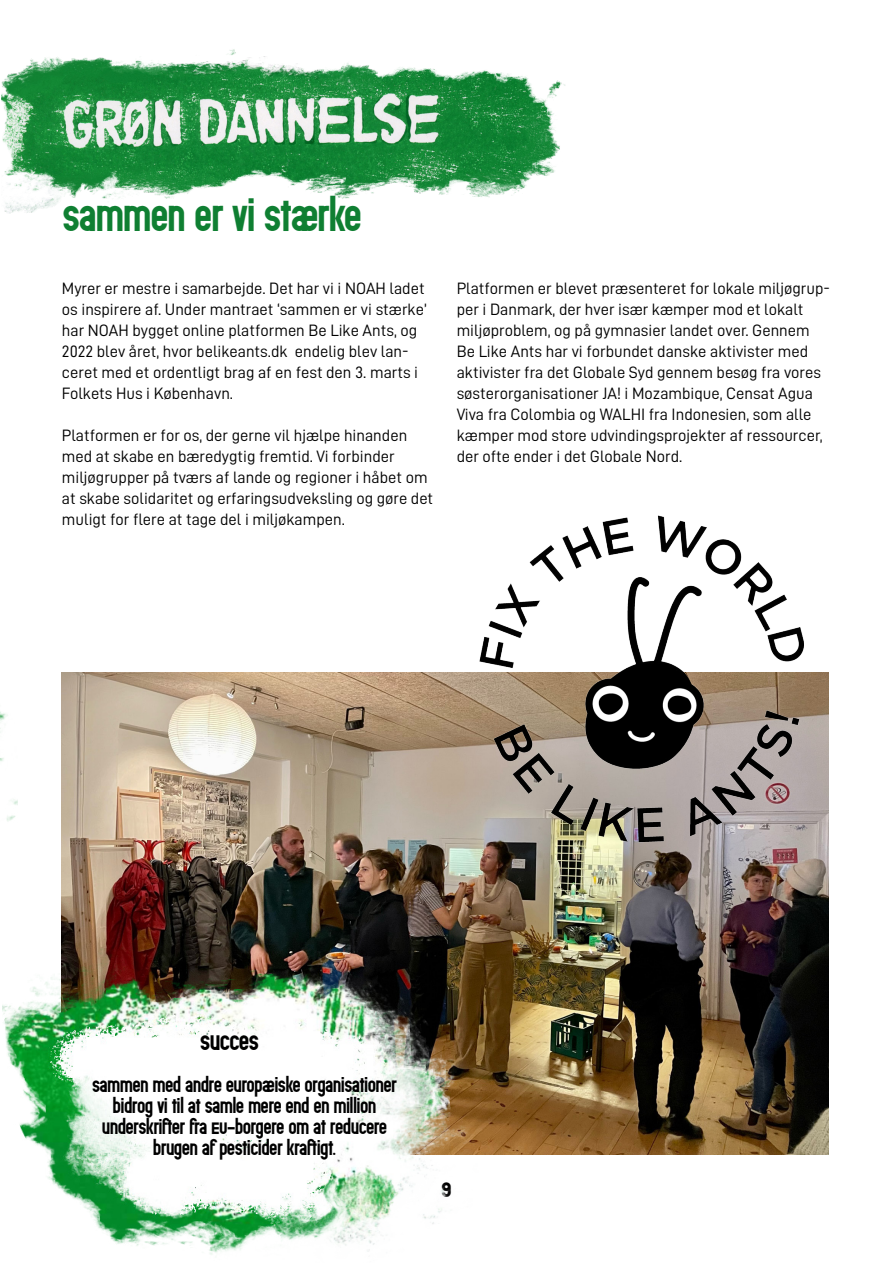
<style>
.page{position:relative;width:893px;height:1263px;background:#fff}
.page>*{position:absolute;margin:0;border:0;box-sizing:border-box;transform-origin:0 0}
.t1{font:700 36px "Normal";color:#0f7f32}
.t2{font:700 21px "Normal";color:#000}
.t3{font:16.5px/21px "D DIN";color:#000}
.t4{font:700 16.5px/21px "Normal";color:#000;text-align:center}
</style>
<div class="page">
<img style="left:1px;top:49px;width:564px;height:164px">
<img style="left:62px;top:672px;width:767px;height:482px">
<img style="left:457px;top:515px;width:372px;height:354px">
<img style="left:3px;top:922px;width:477px;height:333px">
<img style="left:0;top:711px;width:18px;height:110px">
<h1 class="t1" style="left:63px;top:196px;width:300px">SAMMEN ER VI STÆRKE</h1>
<p class="t3" style="left:62px;top:278px;width:366px">Myrer er mestre i samarbejde. Det har vi i NOAH ladet os inspirere af. Under mantraet ‘sammen er vi stærke’ har NOAH bygget online platformen Be Like Ants, og 2022 blev året, hvor belikeants.dk endelig blev lan&shy;ceret med et ordentligt brag af en fest den 3. marts i Folkets Hus i København.</p>
<p class="t3" style="left:62px;top:425px;width:373px">Platformen er for os, der gerne vil hjælpe hinanden med at skabe en bæredygtig fremtid. Vi forbinder miljøgrupper på tværs af lande og regioner i håbet om at skabe solidaritet og erfaringsudveksling og gøre det muligt for flere at tage del i miljøkampen.</p>
<p class="t3" style="left:457px;top:278px;width:375px">Platformen er blevet præsenteret for lokale miljøgrup&shy;per i Danmark, der hver især kæmper mod et lokalt miljøproblem, og på gymnasier landet over. Gennem Be Like Ants har vi forbundet danske aktivister med aktivister fra det Globale Syd gennem besøg fra vores søsterorganisationer JA! i Mozambique, Censat Agua Viva fra Colombia og WALHI fra Indonesien, som alle kæmper mod store udvindingsprojekter af ressourcer, der ofte ender i det Globale Nord.</p>
<p class="t2" style="left:201px;top:1029px;width:59px">SUCCES</p>
<p class="t4" style="left:92px;top:1076px;width:306px">SAMMEN MED ANDRE EUROPÆISKE ORGANISATIONER BIDROG VI TIL AT SAMLE MERE END EN MILLION UNDERSKRIFTER FRA EU-BORGERE OM AT REDUCERE BRUGEN AF PESTICIDER KRAFTIGT.</p>
<p class="t2" style="left:441px;top:1176px;width:12px">9</p>
</div>
